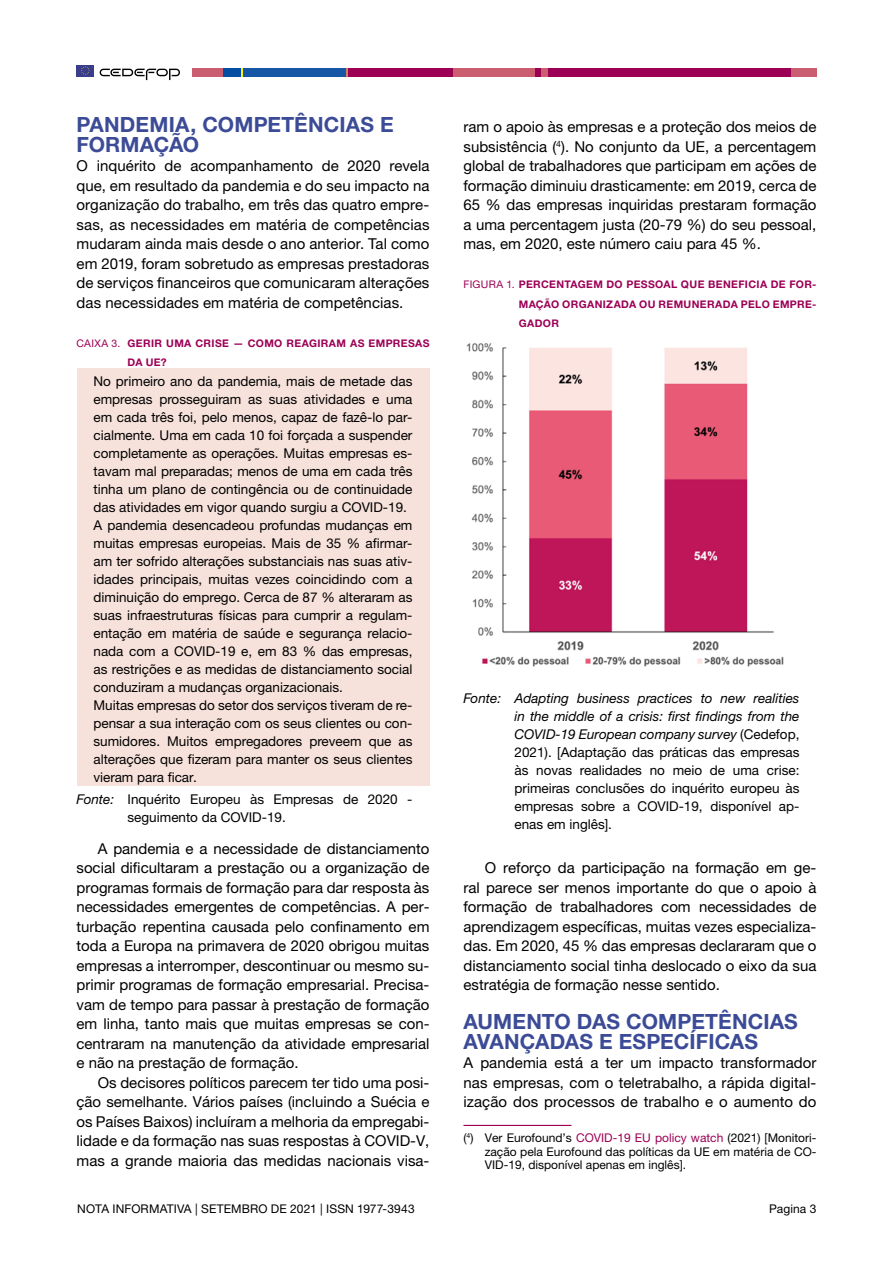
<style>
.page{position:relative;width:893px;height:1263px;background:#fff}
.page>*{position:absolute;margin:0;border:0;box-sizing:border-box;transform-origin:0 0}
.t1{font:700 21px/19.5px "Helvetica Neue LTW1 G";letter-spacing:.005em;color:#3c4b97}
.t2{font:15px/19.5px "Helvetica Neue LTW1 G";color:#000;text-align:justify}
.t3{font:13.5px/18px "Helvetica Neue LTW1 G";color:#000}
.t4{font:12px/13.5px "Helvetica Neue LTW1 G";color:#000;text-align:justify}
.t5{font:700 10.5px/19.5px "Helvetica Neue LTW1 G";letter-spacing:.035em;color:#9c0055;text-align:justify}
.s1{font-weight:400}
.s2{font-style:italic}
.s3{color:#9c0055}
</style>
<div class="page">
<div style="left:77px;top:65px;width:17px;height:11px;background:#3a3d8c"></div>
<svg style="left:81px;top:66px;width:9px;height:9px"></svg>
<svg style="left:100px;top:69px;width:80px;height:11px"></svg>
<div style="left:192px;top:68px;width:31px;height:9px;background:#cb5d70"></div>
<div style="left:347px;top:68px;width:106px;height:9px;background:#9c0055"></div>
<div style="left:453px;top:68px;width:82px;height:9px;background:#cb5d70"></div>
<div style="left:535px;top:68px;width:7px;height:9px;background:#9c0055"></div>
<div style="left:548px;top:68px;width:243px;height:9px;background:#9c0055"></div>
<div style="left:542px;top:68px;width:6px;height:9px;background:#cb5d70"></div>
<div style="left:223px;top:68px;width:18px;height:9px;background:#034da2"></div>
<svg style="left:241px;top:68px;width:2px;height:9px"></svg>
<svg style="left:345px;top:68px;width:2px;height:9px"></svg>
<div style="left:243px;top:68px;width:102px;height:9px;background:#1556a6"></div>
<div style="left:791px;top:68px;width:26px;height:9px;background:#cb5d70"></div>
<hr style="left:463px;top:1125px;width:108px;height:1px;background:#9c0055">
<div style="left:77px;top:368px;width:352px;height:148px;background:#f6e2db"></div>
<div style="left:77px;top:512px;width:352px;height:184px;background:#f6e2db"></div>
<div style="left:77px;top:692px;width:352px;height:94px;background:#f6e2db"></div>
<img style="left:466px;top:343px;width:318px;height:324px">
<h1 class="t1" style="left:77px;top:115px;width:319px">PANDEMIA, COMPETÊNCIAS E<br>FORMAÇÃO</h1>
<p class="t2" style="left:77px;top:156px;width:354px">O inquérito de acompanhamento de 2020 revela que, em resultado da pandemia e do seu impacto na organização do trabalho, em três das quatro empre&shy;sas, as necessidades em matéria de competências mudaram ainda mais desde o ano anterior. Tal como em 2019, foram sobretudo as empresas prestadoras de serviços financeiros que comunicaram alterações das necessidades em matéria de competências.</p>
<p class="t5" style="left:128px;top:333px;width:303px;text-indent:-51px"><span class="s1">CAIXA 3.</span> GERIR UMA CRISE — COMO REAGIRAM AS EMPRESAS<br>DA UE?</p>
<p class="t3" style="left:94px;top:372px;width:320px">No primeiro ano da pandemia, mais de metade das empresas prosseguiram as suas atividades e uma em cada três foi, pelo menos, capaz de fazê-lo par&shy;cialmente. Uma em cada 10 foi forçada a suspender completamente as operações. Muitas empresas es&shy;tavam mal preparadas; menos de uma em cada três tinha um plano de contingência ou de continuidade das atividades em vigor quando surgiu a COVID-19.<br>A pandemia desencadeou profundas mudanças em muitas empresas europeias. Mais de 35 % afirmar&shy;am ter sofrido alterações substanciais nas suas ativ&shy;idades principais, muitas vezes coincidindo com a diminuição do emprego. Cerca de 87 % alteraram as suas infraestruturas físicas para cumprir a regulam&shy;entação em matéria de saúde e segurança relacio&shy;nada com a COVID-19 e, em 83 % das empresas, as restrições e as medidas de distanciamento social conduziram a mudanças organizacionais.<br>Muitas empresas do setor dos serviços tiveram de re&shy;pensar a sua interação com os seus clientes ou con&shy;sumidores. Muitos empregadores preveem que as alterações que fizeram para manter os seus clientes vieram para ficar.</p>
<p class="t3" style="left:128px;top:790px;width:286px;text-indent:-51px"><span class="s2">Fonte:</span> Inquérito Europeu às Empresas de 2020 - seguimento da COVID-19.</p>
<p class="t2" style="left:77px;top:838px;width:354px;text-indent:21px">A pandemia e a necessidade de distanciamento social dificultaram a prestação ou a organização de programas formais de formação para dar resposta às necessidades emergentes de competências. A per&shy;turbação repentina causada pelo confinamento em toda a Europa na primavera de 2020 obrigou muitas empresas a interromper, descontinuar ou mesmo su&shy;primir programas de formação empresarial. Precisa&shy;vam de tempo para passar à prestação de formação em linha, tanto mais que muitas empresas se con&shy;centraram na manutenção da atividade empresarial e não na prestação de formação.</p>
<p class="t2" style="left:77px;top:1072px;width:354px;text-indent:21px">Os decisores políticos parecem ter tido uma posi&shy;ção semelhante. Vários países (incluindo a Suécia e os Países Baixos) incluíram a melhoria da empregabi&shy;lidade e da formação nas suas respostas à COVID-V, mas a grande maioria das medidas nacionais visa-</p>
<p class="t4" style="left:77px;top:1202px;width:339px">NOTA INFORMATIVA | SETEMBRO DE 2021 | ISSN 1977-3943</p>
<p class="t4" style="left:769px;top:1202px;width:49px">Pagina 3</p>
<p class="t2" style="left:463px;top:117px;width:354px">ram o apoio às empresas e a proteção dos meios de subsistência (<sup>4</sup>). No conjunto da UE, a percentagem global de trabalhadores que participam em ações de formação diminuiu drasticamente: em 2019, cerca de 65 % das empresas inquiridas prestaram formação a uma percentagem justa (20-79 %) do seu pessoal, mas, em 2020, este número caiu para 45 %.</p>
<p class="t5" style="left:519px;top:274px;width:299px;text-indent:-55px"><span class="s1">FIGURA 1.</span> PERCENTAGEM DO PESSOAL QUE BENEFICIA DE FOR-MAÇÃO ORGANIZADA OU REMUNERADA PELO EMPRE-GADOR</p>
<p class="t3" style="left:514px;top:689px;width:286px;text-align:justify;text-indent:-51px"><span class="s2">Fonte: Adapting business practices to new realities in the middle of a crisis: first findings from the COVID-19 European company survey</span> (Cedefop, 2021). [Adaptação das práticas das empresas às novas realidades no meio de uma crise: primeiras conclusões do inquérito europeu às empresas sobre a COVID-19, disponível ap&shy;enas em inglês].</p>
<p class="t2" style="left:463px;top:858px;width:354px;text-indent:21px">O reforço da participação na formação em ge&shy;ral parece ser menos importante do que o apoio à formação de trabalhadores com necessidades de aprendizagem específicas, muitas vezes especializa&shy;das. Em 2020, 45 % das empresas declararam que o distanciamento social tinha deslocado o eixo da sua estratégia de formação nesse sentido.</p>
<h1 class="t1" style="left:463px;top:1012px;width:336px">AUMENTO DAS COMPETÊNCIAS<br>AVANÇADAS E ESPECÍFICAS</h1>
<p class="t2" style="left:463px;top:1053px;width:354px">A pandemia está a ter um impacto transformador nas empresas, com o teletrabalho, a rápida digital&shy;ização dos processos de trabalho e o aumento do</p>
<p class="t4" style="left:485px;top:1131px;width:333px;text-indent:-21px">(<sup>4</sup>) Ver Eurofound’s <span class="s3">COVID-19 EU policy watch</span> (2021) [Monitori&shy;zação pela Eurofound das políticas da UE em matéria de CO-VID-19, disponível apenas em inglês].</p>
</div>
